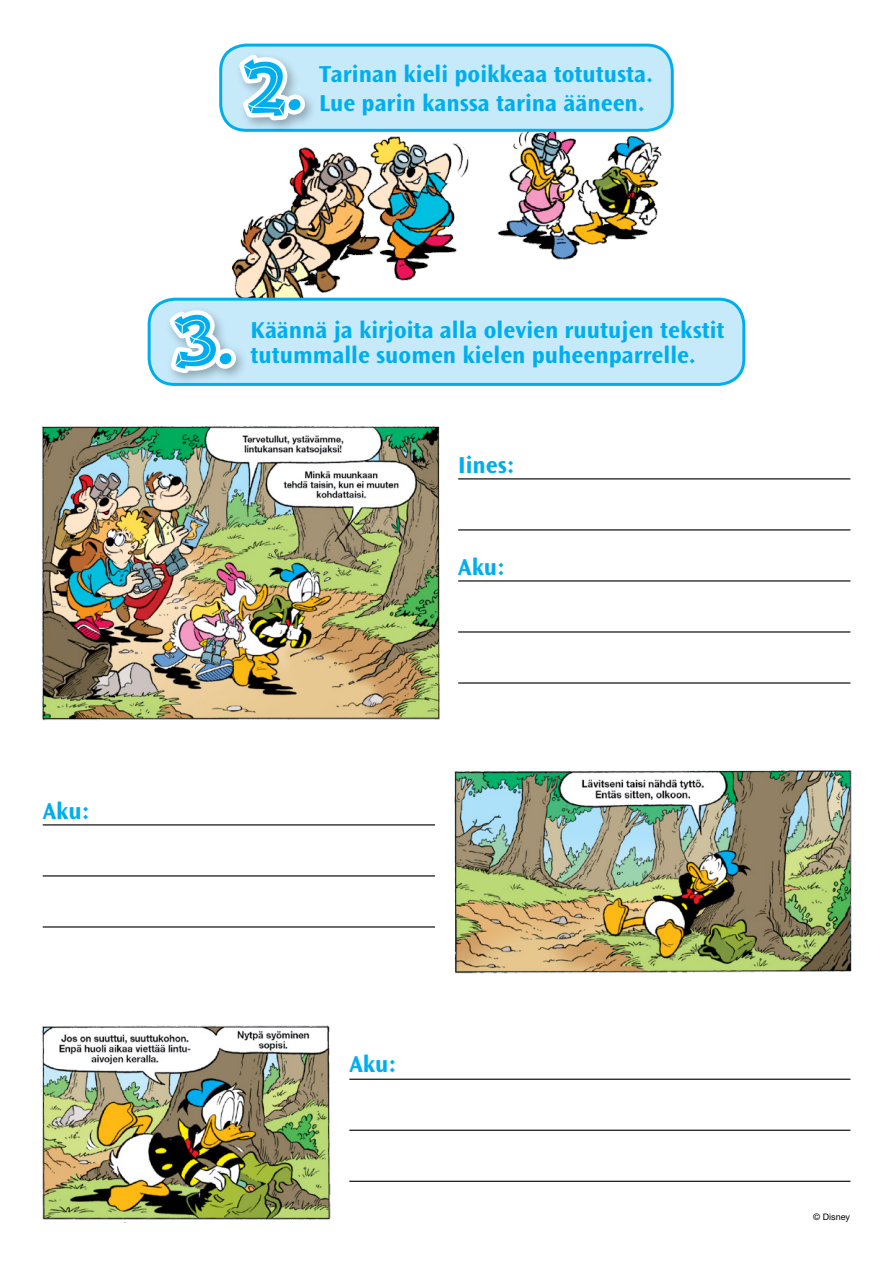
<style>
.page{position:relative;width:893px;height:1263px;background:#fff}
.page>*{position:absolute;margin:0;border:0;box-sizing:border-box;transform-origin:0 0}
.t1{font:700 75px "Fink";color:#00aeef}
.t2{font:700 24px/25.5px "Ocean Sans Std";color:#00aeef}
.t3{font:9px "Helvetica Neue LT Std";color:#000}
</style>
<div class="page">
<img style="left:220px;top:124px;width:453px;height:174px">
<div style="left:149px;top:299px;width:595px;height:85px;background:#c7eafb;border-radius:26px"></div>
<div style="left:148px;top:298px;width:597px;height:88px;border:3px solid #00aeef;border-radius:26px"></div>
<div style="left:165px;top:306px;width:84px;height:80px;background:#c7eafb"></div>
<svg style="left:155px;top:298px;width:87px;height:88px"></svg>
<div style="left:221px;top:45px;width:451px;height:85px;background:#c7eafb;border-radius:26px"></div>
<div style="left:219px;top:44px;width:455px;height:88px;border:3px solid #00aeef;border-radius:26px"></div>
<div style="left:235px;top:50px;width:83px;height:85px;background:#000;opacity:.3"></div>
<svg style="left:226px;top:45px;width:85px;height:95px"></svg>
<img style="left:41px;top:426px;width:399px;height:295px">
<img style="left:454px;top:769px;width:398px;height:205px">
<img style="left:41px;top:1025px;width:290px;height:195px">
<hr style="left:458px;top:631px;width:392px;height:1px;background:#000">
<hr style="left:43px;top:875px;width:392px;height:1px;background:#000">
<hr style="left:349px;top:1130px;width:501px;height:1px;background:#000">
<hr style="left:458px;top:682px;width:392px;height:2px;background:#000">
<hr style="left:43px;top:926px;width:392px;height:1px;background:#000">
<hr style="left:349px;top:1181px;width:501px;height:1px;background:#000">
<hr style="left:458px;top:580px;width:392px;height:1px;background:#000">
<hr style="left:43px;top:824px;width:392px;height:1px;background:#000">
<hr style="left:349px;top:1079px;width:501px;height:1px;background:#000">
<hr style="left:458px;top:529px;width:392px;height:1px;background:#000">
<hr style="left:458px;top:478px;width:392px;height:1px;background:#000">
<h1 class="t1" style="left:242px;top:38px;width:62px">2.</h1>
<p class="t2" style="left:319px;top:60px;width:335px;line-height:28.8px">Tarinan kieli poikkeaa totutusta.<br>Lue parin kanssa tarina ääneen.</p>
<h1 class="t1" style="left:172px;top:292px;width:63px">3.</h1>
<p class="t2" style="left:250px;top:317px;width:476px">Käännä ja kirjoita alla olevien ruutujen tekstit tutummalle suomen kielen puheenparrelle.</p>
<p class="t2" style="left:458px;top:453px;width:58px">Iines:</p>
<p class="t2" style="left:458px;top:554px;width:48px">Aku:</p>
<p class="t2" style="left:43px;top:799px;width:48px">Aku:</p>
<p class="t2" style="left:349px;top:1052px;width:48px">Aku:</p>
<p class="t3" style="left:813px;top:1211px;width:38px">© Disney</p>
</div>
